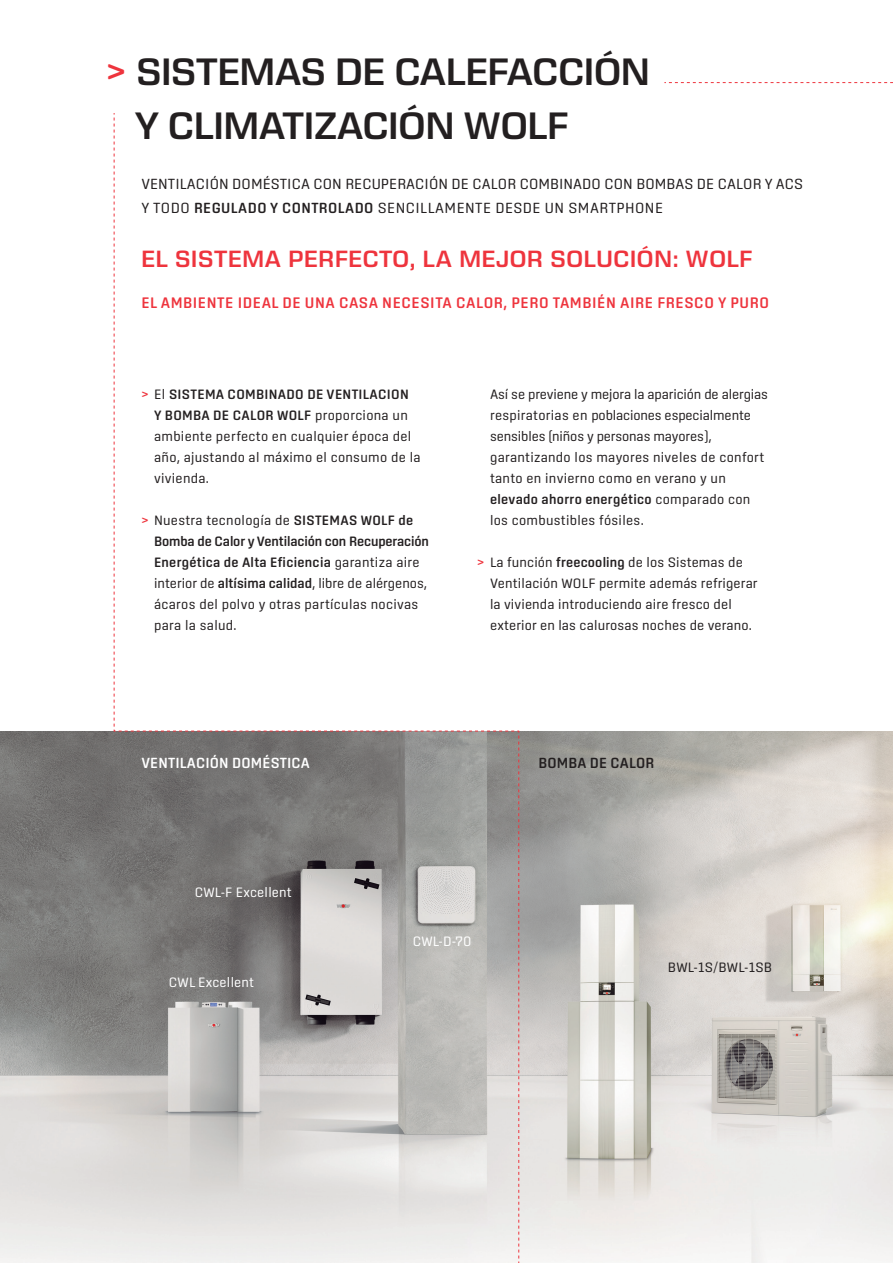
<style>
.page{position:relative;width:893px;height:1263px;background:#fff}
.page>*{position:absolute;margin:0;border:0;box-sizing:border-box;transform-origin:0 0}
.t1{font:600 39px/54px "Eurostile Next LT Pro";color:#231f20}
.t2{font:600 24px "Eurostile Next LT Pro";letter-spacing:.03em;color:#ee343d}
.t3{font:500 15.6px "Center";letter-spacing:.035em;color:#ee343d}
.t4{font:15px/24px "Center";letter-spacing:.005em;color:#231f20}
.t5{font:500 15px "Center";letter-spacing:.01em;color:#fff}
.t6{font:500 15px "Center";letter-spacing:.01em;color:#231f20}
.t7{font:13.8px/21px "Center";letter-spacing:.01em;color:#231f20}
.t8{font:13.8px "Center";letter-spacing:.01em;color:#fff}
.s1{font-family:"Center";font-weight:500;color:#ee343d}
.s2{font-weight:500}
.s3{font-weight:500;color:#ee343d}
</style>
<div class="page">
<img style="left:0;top:731px;width:893px;height:532px">
<svg style="left:113px;top:113px;width:406px;height:1150px"></svg>
<svg style="left:664px;top:82px;width:229px;height:2px"></svg>
<h1 class="t1" style="left:135px;top:45px;width:517px;text-indent:-28px"><span class="s1">&gt;</span> SISTEMAS DE CALEFACCIÓN<br>Y CLIMATIZACIÓN WOLF</h1>
<p class="t4" style="left:141px;top:172px;width:663px">VENTILACIÓN DOMÉSTICA CON RECUPERACIÓN DE CALOR COMBINADO CON BOMBAS DE CALOR Y ACS<br>Y TODO <span class="s2">REGULADO Y CONTROLADO</span> SENCILLAMENTE DESDE UN SMARTPHONE</p>
<h2 class="t2" style="left:141px;top:246px;width:613px">EL SISTEMA PERFECTO, LA MEJOR SOLUCIÓN: WOLF</h2>
<p class="t3" style="left:141px;top:294px;width:629px">EL AMBIENTE IDEAL DE UNA CASA NECESITA CALOR, PERO TAMBIÉN AIRE FRESCO Y PURO</p>
<p class="t7" style="left:154px;top:384px;width:268px;text-indent:-13px"><span class="s3">&gt;</span> El <span class="s2">SISTEMA COMBINADO DE VENTILACION<br>Y BOMBA DE CALOR WOLF</span> proporciona un ambiente perfecto en cualquier época del año, ajustando al máximo el consumo de la vivienda.</p>
<p class="t7" style="left:154px;top:510px;width:276px;text-indent:-13px"><span class="s3">&gt;</span> Nuestra tecnología de <span class="s2">SISTEMAS WOLF de Bomba de Calor y Ventilación con Recuperación Energética de Alta Eficiencia</span> garantiza aire interior de <span class="s2">altísima calidad</span>, libre de alérgenos, ácaros del polvo y otras partículas nocivas para la salud.</p>
<p class="t7" style="left:490px;top:384px;width:279px">Así se previene y mejora la aparición de alergias respiratorias en poblaciones especialmente sensibles (niños y personas mayores), garantizando los mayores niveles de confort tanto en invierno como en verano y un <span class="s2">elevado ahorro energético</span> comparado con los combustibles fósiles.</p>
<p class="t7" style="left:490px;top:552px;width:269px;text-indent:-13px"><span class="s3">&gt;</span> La función <span class="s2">freecooling</span> de los Sistemas de Ventilación WOLF permite además refrigerar la vivienda introduciendo aire fresco del exterior en las calurosas noches de verano.</p>
<p class="t5" style="left:141px;top:755px;width:170px">VENTILACIÓN DOMÉSTICA</p>
<p class="t6" style="left:539px;top:755px;width:117px">BOMBA DE CALOR</p>
<p class="t8" style="left:195px;top:884px;width:98px">CWL-F Excellent</p>
<p class="t8" style="left:169px;top:974px;width:87px">CWL Excellent</p>
<p class="t8" style="left:413px;top:933px;width:60px">CWL-D-70</p>
<p class="t7" style="left:668px;top:956px;width:106px">BWL-1S/BWL-1SB</p>
</div>
